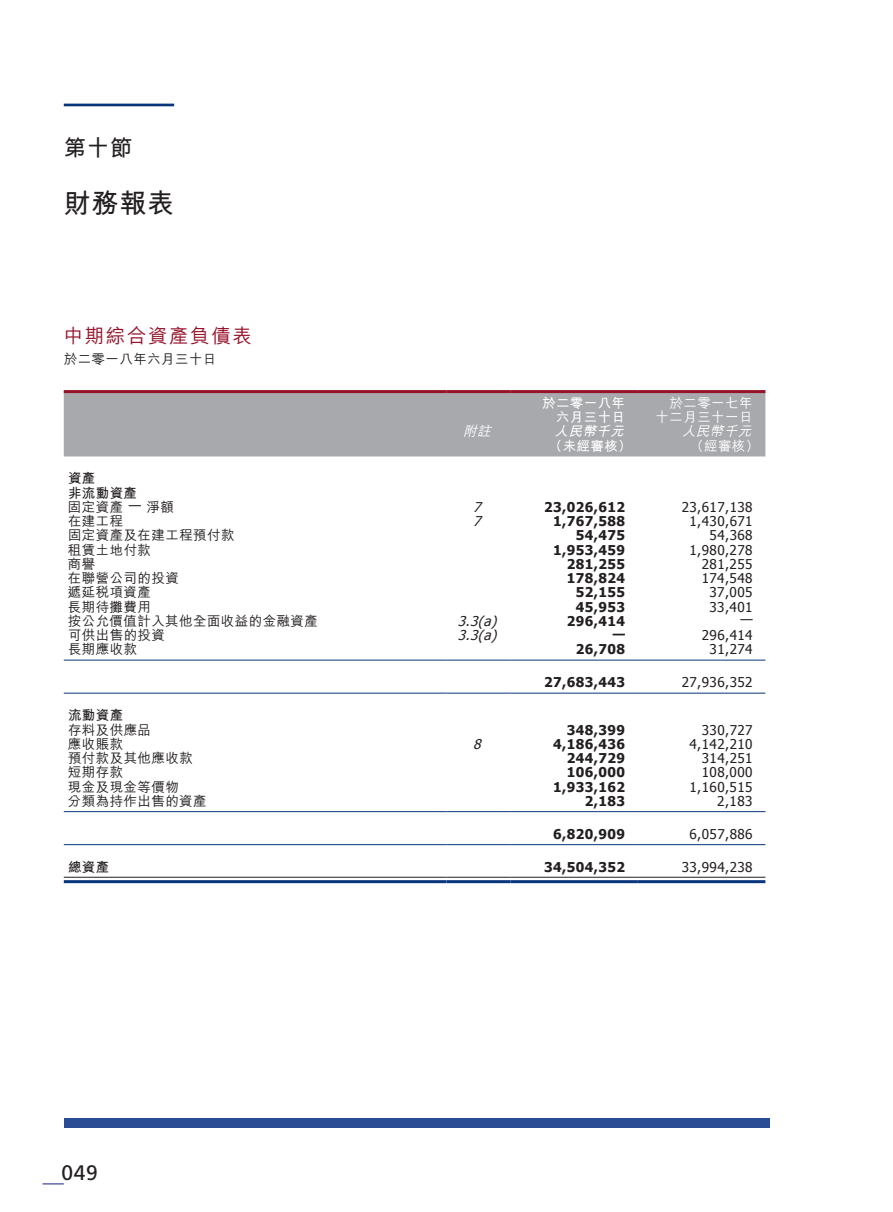
<style>
.page{position:relative;width:893px;height:1212px;background:#fff}
.page>*{position:absolute;margin:0;border:0;box-sizing:border-box;transform-origin:0 0}
.t1{font:700 27px "M Hei HK";color:#231f20}
.t2{font:700 22.5px "M Hei HK";color:#231f20}
.t3{font:21px "Frutiger";color:#231f20}
.t4{font:500 19.5px "M Hei HK";letter-spacing:.08em;color:#96132a}
.t5{font:13.5px "Tahoma";letter-spacing:.03em;color:#231f20}
.t6{font:700 13.5px "Tahoma";letter-spacing:.03em;color:#231f20}
.t7{font:500 13.5px "M Hei HK";letter-spacing:.03em;color:#231f20}
.t8{font:500 13.5px/14.2px "M Hei HK";letter-spacing:.03em;color:#fff;text-align:right}
.t9{font:700 13.5px/14.2px "M Hei HK";letter-spacing:.03em;color:#fff;text-align:right}
.t10{font:italic 13.5px "Tahoma";color:#231f20}
.t11{font:700 13.5px/14.2px "M Hei HK";letter-spacing:.03em;color:#231f20}
.t12{font:italic 500 13.5px "M Hei HK";color:#fff}
.t13{font:italic 700 13.5px "M Hei HK";color:#fff}
.s1{font-family:"Tahoma";font-weight:400}
</style>
<div class="page">
<div style="left:65px;top:1118px;width:705px;height:9px;background:#2a4c95"></div>
<svg style="left:43px;top:1183px;width:21px;height:1px"></svg>
<hr style="left:64px;top:104px;width:110px;height:2px;background:#08357c">
<div style="left:64px;top:393px;width:701px;height:63px;background:#a8a9ad"></div>
<hr style="left:64px;top:390px;width:382px;height:3px;background:#96132a">
<hr style="left:446px;top:390px;width:64px;height:3px;background:#96132a">
<hr style="left:510px;top:390px;width:128px;height:3px;background:#96132a">
<hr style="left:638px;top:390px;width:127px;height:3px;background:#96132a">
<hr style="left:64px;top:660px;width:382px;height:1px;background:#08357c">
<hr style="left:446px;top:660px;width:64px;height:1px;background:#08357c">
<hr style="left:510px;top:660px;width:128px;height:1px;background:#08357c">
<hr style="left:638px;top:660px;width:127px;height:1px;background:#08357c">
<hr style="left:64px;top:693px;width:382px;height:1px;background:#08357c">
<hr style="left:446px;top:693px;width:64px;height:1px;background:#08357c">
<hr style="left:510px;top:693px;width:128px;height:1px;background:#08357c">
<hr style="left:638px;top:693px;width:127px;height:1px;background:#08357c">
<hr style="left:64px;top:811px;width:382px;height:1px;background:#08357c">
<hr style="left:446px;top:811px;width:64px;height:1px;background:#08357c">
<hr style="left:510px;top:811px;width:128px;height:1px;background:#08357c">
<hr style="left:638px;top:811px;width:127px;height:1px;background:#08357c">
<hr style="left:64px;top:844px;width:382px;height:1px;background:#08357c">
<hr style="left:446px;top:844px;width:64px;height:1px;background:#08357c">
<hr style="left:510px;top:844px;width:128px;height:1px;background:#08357c">
<hr style="left:638px;top:844px;width:127px;height:1px;background:#08357c">
<hr style="left:64px;top:877px;width:382px;height:1px;background:#231f20">
<hr style="left:64px;top:880px;width:382px;height:3px;background:#08357c">
<hr style="left:446px;top:877px;width:64px;height:1px;background:#231f20">
<hr style="left:446px;top:880px;width:64px;height:3px;background:#08357c">
<hr style="left:510px;top:877px;width:128px;height:1px;background:#231f20">
<hr style="left:510px;top:880px;width:128px;height:3px;background:#08357c">
<hr style="left:638px;top:877px;width:127px;height:1px;background:#231f20">
<hr style="left:638px;top:880px;width:127px;height:3px;background:#08357c">
<h2 class="t2" style="left:64px;top:132px;width:70px">第十節</h2>
<h1 class="t1" style="left:64px;top:184px;width:112px">財務報表</h1>
<h3 class="t4" style="left:64px;top:321px;width:190px">中期綜合資產負債表</h3>
<p class="t7" style="left:64px;top:349px;width:154px">於二零一八年六月三十日</p>
<p class="t12" style="left:463px;top:421px;width:34px">附註</p>
<p class="t9" style="left:542px;top:395px;width:84px">於二零一八年六月三十日</p>
<p class="t8" style="left:656px;top:395px;width:99px">於二零一七年十二月三十一日</p>
<p class="t12" style="left:682px;top:421px;width:75px">人民幣千元</p>
<p class="t13" style="left:555px;top:421px;width:75px">人民幣千元</p>
<p class="t8" style="left:690px;top:437px;width:71px">（經審核(</p>
<p class="t9" style="left:549px;top:437px;width:84px">（未經審核）</p>
<p class="t11" style="left:68px;top:470px;width:71px">資產<br>非流動資產</p>
<p class="t7" style="left:68px;top:497px;width:107px">固定資產 <span class="s1">—</span> 淨額</p>
<p class="t7" style="left:68px;top:511px;width:57px">在建工程</p>
<p class="t7" style="left:68px;top:525px;width:168px">固定資產及在建工程預付款</p>
<p class="t7" style="left:68px;top:540px;width:85px">租賃土地付款</p>
<p class="t7" style="left:68px;top:554px;width:29px">商譽</p>
<p class="t7" style="left:68px;top:568px;width:112px">在聯營公司的投資</p>
<p class="t7" style="left:68px;top:582px;width:85px">遞延稅項資產</p>
<p class="t7" style="left:68px;top:597px;width:85px">長期待攤費用</p>
<p class="t7" style="left:68px;top:611px;width:252px">按公允價值計入其他全面收益的金融資產</p>
<p class="t7" style="left:68px;top:625px;width:99px">可供出售的投資</p>
<p class="t7" style="left:68px;top:639px;width:71px">長期應收款</p>
<p class="t10" style="left:473px;top:498px;width:13px">7</p>
<p class="t10" style="left:473px;top:512px;width:13px">7</p>
<p class="t6" style="left:544px;top:497px;width:82px">23,026,612</p>
<p class="t6" style="left:553px;top:512px;width:73px">1,767,588</p>
<p class="t10" style="left:478px;top:612px;width:24px">(a(</p>
<p class="t10" style="left:458px;top:612px;width:26px">3.3</p>
<p class="t10" style="left:478px;top:626px;width:24px">(a(</p>
<p class="t10" style="left:458px;top:626px;width:26px">3.3</p>
<p class="t6" style="left:576px;top:526px;width:51px">54,475</p>
<p class="t6" style="left:553px;top:540px;width:73px">1,953,459</p>
<p class="t6" style="left:567px;top:554px;width:60px">281,255</p>
<p class="t6" style="left:567px;top:569px;width:60px">178,824</p>
<p class="t6" style="left:576px;top:583px;width:51px">52,155</p>
<p class="t6" style="left:576px;top:597px;width:51px">45,953</p>
<p class="t6" style="left:567px;top:611px;width:60px">296,414</p>
<p class="t6" style="left:613px;top:624px;width:14px">—</p>
<p class="t6" style="left:576px;top:640px;width:51px">26,708</p>
<p class="t5" style="left:682px;top:498px;width:72px">23,617,138</p>
<p class="t5" style="left:689px;top:512px;width:65px">1,430,671</p>
<p class="t5" style="left:710px;top:526px;width:45px">54,368</p>
<p class="t5" style="left:689px;top:540px;width:65px">1,980,278</p>
<p class="t5" style="left:702px;top:555px;width:52px">281,255</p>
<p class="t5" style="left:702px;top:569px;width:52px">174,548</p>
<p class="t5" style="left:709px;top:583px;width:45px">37,005</p>
<p class="t5" style="left:709px;top:598px;width:45px">33,401</p>
<p class="t5" style="left:740px;top:610px;width:14px">—</p>
<p class="t5" style="left:702px;top:626px;width:52px">296,414</p>
<p class="t5" style="left:710px;top:640px;width:45px">31,274</p>
<p class="t6" style="left:544px;top:673px;width:82px">27,683,443</p>
<p class="t5" style="left:682px;top:673px;width:72px">27,936,352</p>
<p class="t11" style="left:68px;top:707px;width:57px">流動資產</p>
<p class="t7" style="left:68px;top:720px;width:85px">存料及供應品</p>
<p class="t7" style="left:68px;top:734px;width:57px">應收賬款</p>
<p class="t7" style="left:68px;top:748px;width:126px">預付款及其他應收款</p>
<p class="t7" style="left:68px;top:762px;width:57px">短期存款</p>
<p class="t7" style="left:68px;top:777px;width:112px">現金及現金等價物</p>
<p class="t7" style="left:68px;top:791px;width:140px">分類為持作出售的資產</p>
<p class="t10" style="left:473px;top:735px;width:13px">8</p>
<p class="t6" style="left:567px;top:720px;width:60px">348,399</p>
<p class="t6" style="left:553px;top:734px;width:73px">4,186,436</p>
<p class="t6" style="left:567px;top:749px;width:60px">244,729</p>
<p class="t6" style="left:567px;top:763px;width:60px">106,000</p>
<p class="t6" style="left:553px;top:777px;width:73px">1,933,162</p>
<p class="t6" style="left:585px;top:791px;width:42px">2,183</p>
<p class="t5" style="left:702px;top:720px;width:52px">330,727</p>
<p class="t5" style="left:689px;top:735px;width:65px">4,142,210</p>
<p class="t5" style="left:702px;top:749px;width:52px">314,251</p>
<p class="t5" style="left:702px;top:763px;width:52px">108,000</p>
<p class="t5" style="left:689px;top:778px;width:65px">1,160,515</p>
<p class="t5" style="left:717px;top:792px;width:37px">2,183</p>
<p class="t6" style="left:553px;top:824px;width:73px">6,820,909</p>
<p class="t5" style="left:689px;top:825px;width:65px">6,057,886</p>
<p class="t11" style="left:68px;top:859px;width:43px">總資產</p>
<p class="t6" style="left:544px;top:857px;width:82px">34,504,352</p>
<p class="t5" style="left:682px;top:858px;width:72px">33,994,238</p>
<h3 class="t3" style="left:62px;top:1160px;width:38px">049</h3>
</div>
